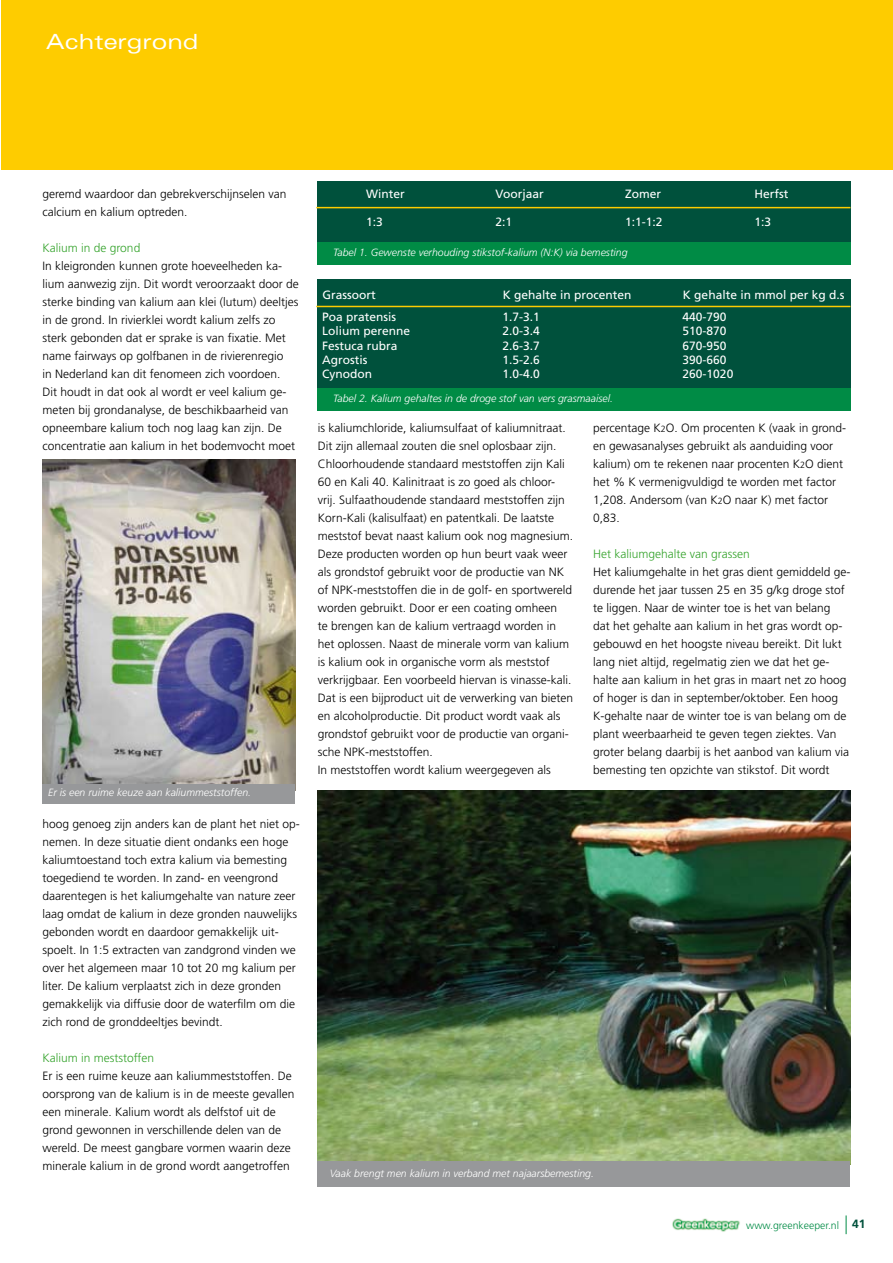
<style>
.page{position:relative;width:893px;height:1263px;background:#fff}
.page>*{position:absolute;margin:0;border:0;box-sizing:border-box;transform-origin:0 0}
.t1{font:expanded 21px "Univers";color:#fff}
.t2{font:300 12px/18px "Frutiger";color:#000}
.t3{font:12px/14.4px "Frutiger";color:#fff}
.t4{font:300 12px "Frutiger";color:#35a32c}
.t5{font:italic 300 10.5px "Frutiger";color:#fff}
.t6{font:300 10.5px "Frutiger";color:#008b45}
.s1{font-size:9px}
.s2{font-weight:700;font-size:12px;color:#00513c}
</style>
<div class="page">
<svg style="left:846px;top:1215px;width:1px;height:19px"></svg>
<img style="left:672px;top:1218px;width:68px;height:14px">
<img style="left:43px;top:459px;width:252px;height:325px">
<div style="left:1px;top:0;width:892px;height:170px;background:#fecc00"></div>
<div style="left:43px;top:784px;width:252px;height:20px;background:#97989a"></div>
<img style="left:317px;top:791px;width:533px;height:370px">
<div style="left:317px;top:1161px;width:533px;height:25px;background:#97989a"></div>
<div style="left:317px;top:181px;width:533px;height:80px;background:#00513c"></div>
<hr style="left:316px;top:207px;width:534px;height:1px;background:#fecc00">
<div style="left:317px;top:242px;width:533px;height:23px;background:#008b45"></div>
<div style="left:317px;top:280px;width:533px;height:118px;background:#00513c"></div>
<hr style="left:316px;top:306px;width:534px;height:1px;background:#fecc00">
<div style="left:317px;top:388px;width:533px;height:22px;background:#008b45"></div>
<h1 class="t1" style="left:46px;top:29px;width:154px">Achtergrond</h1>
<p class="t2" style="left:43px;top:185px;width:246px">geremd waardoor dan gebrekverschijnselen van calcium en kalium optreden.</p>
<p class="t4" style="left:43px;top:241px;width:99px">Kalium in de grond</p>
<p class="t2" style="left:43px;top:257px;width:258px">In kleigronden kunnen grote hoeveelheden ka&shy;lium aanwezig zijn. Dit wordt veroorzaakt door de sterke binding van kalium aan klei (lutum) deeltjes in de grond. In rivierklei wordt kalium zelfs zo sterk gebonden dat er sprake is van fixatie. Met name fairways op golfbanen in de rivierenregio<br>in Nederland kan dit fenomeen zich voordoen.<br>Dit houdt in dat ook al wordt er veel kalium ge&shy;meten bij grondanalyse, de beschikbaarheid van opneembare kalium toch nog laag kan zijn. De concentratie aan kalium in het bodemvocht moet</p>
<p class="t5" style="left:48px;top:786px;width:205px">Er is een ruime keuze aan kaliummeststoffen.</p>
<p class="t2" style="left:43px;top:815px;width:259px">hoog genoeg zijn anders kan de plant het niet op&shy;nemen. In deze situatie dient ondanks een hoge kaliumtoestand toch extra kalium via bemesting toegediend te worden. In zand- en veengrond daarentegen is het kaliumgehalte van nature zeer laag omdat de kalium in deze gronden nauwelijks gebonden wordt en daardoor gemakkelijk uit&shy;spoelt. In 1:5 extracten van zandgrond vinden we over het algemeen maar 10 tot 20 mg kalium per liter. De kalium verplaatst zich in deze gronden gemakkelijk via diffusie door de waterfilm om die zich rond de gronddeeltjes bevindt.</p>
<p class="t4" style="left:43px;top:1051px;width:113px">Kalium in meststoffen</p>
<p class="t2" style="left:43px;top:1067px;width:253px">Er is een ruime keuze aan kaliummeststoffen. De oorsprong van de kalium is in de meeste gevallen een minerale. Kalium wordt als delfstof uit de grond gewonnen in verschillende delen van de wereld. De meest gangbare vormen waarin deze minerale kalium in de grond wordt aangetroffen</p>
<p class="t3" style="left:366px;top:186px;width:40px">Winter</p>
<p class="t3" style="left:366px;top:215px;width:18px">1:3</p>
<p class="t3" style="left:496px;top:186px;width:50px">Voorjaar</p>
<p class="t3" style="left:496px;top:215px;width:18px">2:1</p>
<p class="t3" style="left:625px;top:186px;width:38px">Zomer</p>
<p class="t3" style="left:625px;top:215px;width:39px">1:1-1:2</p>
<p class="t3" style="left:754px;top:186px;width:36px">Herfst</p>
<p class="t3" style="left:754px;top:215px;width:18px">1:3</p>
<p class="t5" style="left:333px;top:246px;width:296px">Tabel 1. Gewenste verhouding stikstof-kalium (N:K) via bemesting</p>
<p class="t3" style="left:323px;top:287px;width:55px">Grassoort</p>
<p class="t3" style="left:503px;top:287px;width:130px">K gehalte in procenten</p>
<p class="t3" style="left:683px;top:287px;width:163px">K gehalte in mmol per kg d.s</p>
<p class="t3" style="left:322px;top:309px;width:90px">Poa pratensis<br>Lolium perenne<br>Festuca rubra<br>Agrostis<br>Cynodon</p>
<p class="t3" style="left:502px;top:309px;width:39px;text-align:justify">1.7-3.1<br>2.0-3.4<br>2.6-3.7<br>1.5-2.6<br>1.0-4.0</p>
<p class="t3" style="left:683px;top:309px;width:52px">440-790<br>510-870<br>670-950<br>390-660<br>260-1020</p>
<p class="t5" style="left:333px;top:392px;width:281px">Tabel 2. Kalium gehaltes in de droge stof van vers grasmaaisel.</p>
<p class="t2" style="left:318px;top:419px;width:257px">is kaliumchloride, kaliumsulfaat of kaliumnitraat.<br>Dit zijn allemaal zouten die snel oplosbaar zijn.<br>Chloorhoudende standaard meststoffen zijn Kali 60 en Kali 40. Kalinitraat is zo goed als chloor&shy;vrij. Sulfaathoudende standaard meststoffen zijn Korn-Kali (kalisulfaat) en patentkali. De laatste meststof bevat naast kalium ook nog magnesium.<br>Deze producten worden op hun beurt vaak weer als grondstof gebruikt voor de productie van NK of NPK-meststoffen die in de golf- en sportwereld worden gebruikt. Door er een coating omheen<br>te brengen kan de kalium vertraagd worden in het oplossen. Naast de minerale vorm van kalium is kalium ook in organische vorm als meststof verkrijgbaar. Een voorbeeld hiervan is vinasse-kali.<br>Dat is een bijproduct uit de verwerking van bieten en alcoholproductie. Dit product wordt vaak als grondstof gebruikt voor de productie van organi&shy;sche NPK-meststoffen.<br>In meststoffen wordt kalium weergegeven als</p>
<p class="t2" style="left:593px;top:419px;width:255px">percentage K<span class="s1">2</span>O. Om procenten K (vaak in grond&shy;en gewasanalyses gebruikt als aanduiding voor kalium) om te rekenen naar procenten K<span class="s1">2</span>O dient het % K vermenigvuldigd te worden met factor 1,208. Andersom (van K<span class="s1">2</span>O naar K) met factor 0,83.</p>
<p class="t4" style="left:593px;top:547px;width:158px">Het kaliumgehalte van grassen</p>
<p class="t2" style="left:593px;top:563px;width:259px">Het kaliumgehalte in het gras dient gemiddeld ge&shy;durende het jaar tussen 25 en 35 g/kg droge stof te liggen. Naar de winter toe is het van belang<br>dat het gehalte aan kalium in het gras wordt op&shy;gebouwd en het hoogste niveau bereikt. Dit lukt lang niet altijd, regelmatig zien we dat het ge&shy;halte aan kalium in het gras in maart net zo hoog of hoger is dan in september/oktober. Een hoog K-gehalte naar de winter toe is van belang om de plant weerbaarheid te geven tegen ziektes. Van groter belang daarbij is het aanbod van kalium via bemesting ten opzichte van stikstof. Dit wordt</p>
<p class="t5" style="left:330px;top:1168px;width:266px">Vaak brengt men kalium in verband met najaarsbemesting.</p>
<p class="t6" style="left:746px;top:1219px;width:121px">www.greenkeeper.nl <span class="s2">41</span></p>
</div>
